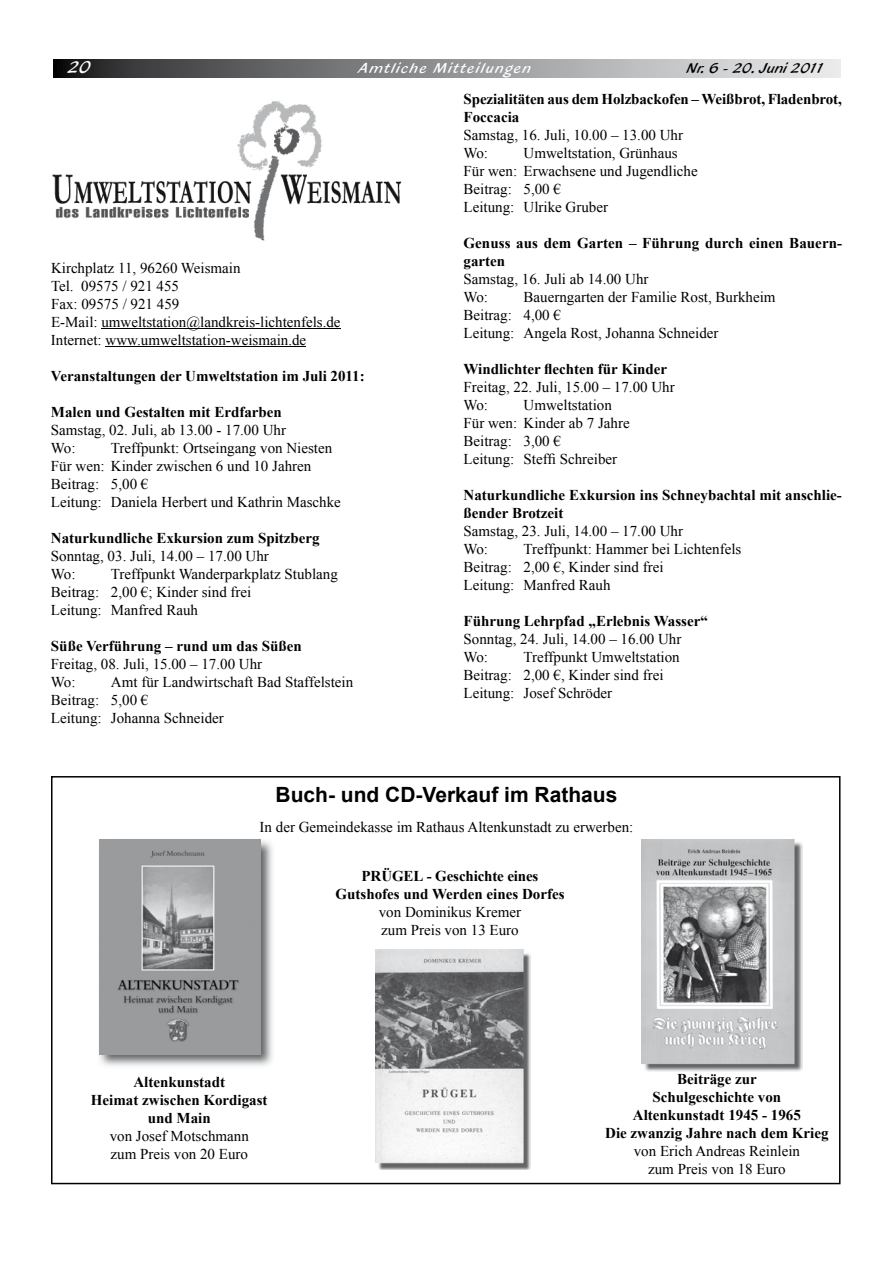
<style>
.page{position:relative;width:893px;height:1263px;background:#fff}
.page>*{position:absolute;margin:0;border:0;box-sizing:border-box;transform-origin:0 0}
.t1{font:700 21px "Arial";color:#000}
.t2{font:18px "Blacklight D";color:#fff}
.t3{font:15px/18px "Times New Roman";color:#000}
.t4{font:700 15px/18px "Times New Roman";color:#000}
.t5{font:15px "Blacklight D";letter-spacing:.1em;color:#fff}
.t6{font:15px "Blacklight D";color:#000}
</style>
<div class="page">
<svg style="left:53px;top:59px;width:788px;height:18px;background:#8c8c8e"></svg>
<hr style="left:101px;top:328px;width:240px;height:1px;background:#000">
<hr style="left:106px;top:346px;width:200px;height:1px;background:#000">
<img style="left:52px;top:101px;width:350px;height:140px">
<svg style="left:51px;top:776px;width:789px;height:408px"></svg>
<p class="t2" style="left:68px;top:56px;width:25px">20</p>
<p class="t5" style="left:359px;top:59px;width:174px">Amtliche Mitteilungen</p>
<p class="t6" style="left:687px;top:59px;width:139px">Nr. 6 - 20. Juni 2011</p>
<p class="t3" style="left:51px;top:258px;width:291px">Kirchplatz 11, 96260 Weismain<br>Tel. 09575 / 921 455<br>Fax: 09575 / 921 459<br>E-Mail: umweltstation@landkreis-lichtenfels.de Internet: www.umweltstation-weismain.de</p>
<p class="t4" style="left:51px;top:366px;width:315px">Veranstaltungen der Umweltstation im Juli 2011:</p>
<p class="t4" style="left:51px;top:402px;width:232px">Malen und Gestalten mit Erdfarben</p>
<p class="t3" style="left:51px;top:420px;width:236px">Samstag, 02. Juli, ab 13.00 - 17.00 Uhr<br>Wo:</p>
<p class="t3" style="left:51px;top:438px;width:291px;text-indent:60px">Treffpunkt: Ortseingang von Niesten Für wen: Kinder zwischen 6 und 10 Jahren Beitrag: 5,00 €<br>Leitung: Daniela Herbert und Kathrin Maschke</p>
<p class="t4" style="left:51px;top:528px;width:270px">Naturkundliche Exkursion zum Spitzberg</p>
<p class="t3" style="left:51px;top:546px;width:219px">Sonntag, 03. Juli, 14.00 – 17.00 Uhr<br>Wo:</p>
<p class="t3" style="left:51px;top:564px;width:288px;text-indent:60px">Treffpunkt Wanderparkplatz Stublang<br>Beitrag: 2,00 €; Kinder sind frei<br>Leitung: Manfred Rauh</p>
<p class="t4" style="left:51px;top:636px;width:252px">Süße Verführung – rund um das Süßen</p>
<p class="t3" style="left:51px;top:654px;width:213px">Freitag, 08. Juli, 15.00 – 17.00 Uhr<br>Wo:</p>
<p class="t3" style="left:51px;top:672px;width:304px;text-indent:60px">Amt für Landwirtschaft Bad Staffelstein<br>Beitrag: 5,00 €<br>Leitung: Johanna Schneider</p>
<p class="t4" style="left:463px;top:89px;width:380px">Spezialitäten aus dem Holzbackofen – Weißbrot, Fladenbrot,<br>Foccacia</p>
<p class="t3" style="left:463px;top:125px;width:221px">Samstag, 16. Juli, 10.00 – 13.00 Uhr<br>Wo:</p>
<p class="t3" style="left:463px;top:143px;width:236px;text-indent:60px">Umweltstation, Grünhaus<br>Für wen: Erwachsene und Jugendliche<br>Beitrag: 5,00 €<br>Leitung: Ulrike Gruber</p>
<p class="t4" style="left:463px;top:233px;width:380px">Genuss aus dem Garten – Führung durch einen Bauern&shy;garten</p>
<p class="t3" style="left:463px;top:269px;width:186px">Samstag, 16. Juli ab 14.00 Uhr<br>Wo:</p>
<p class="t3" style="left:463px;top:287px;width:314px;text-indent:60px">Bauerngarten der Familie Rost, Burkheim<br>Beitrag: 4,00 €<br>Leitung: Angela Rost, Johanna Schneider</p>
<p class="t4" style="left:463px;top:359px;width:205px">Windlichter flechten für Kinder</p>
<p class="t3" style="left:463px;top:377px;width:213px">Freitag, 22. Juli, 15.00 – 17.00 Uhr<br>Wo:</p>
<p class="t3" style="left:463px;top:395px;width:168px;text-indent:60px">Umweltstation<br>Für wen: Kinder ab 7 Jahre<br>Beitrag: 3,00 €<br>Leitung: Steffi Schreiber</p>
<p class="t4" style="left:463px;top:485px;width:380px">Naturkundliche Exkursion ins Schneybachtal mit anschlie&shy;ßender Brotzeit</p>
<p class="t3" style="left:463px;top:521px;width:221px">Samstag, 23. Juli, 14.00 – 17.00 Uhr<br>Wo:</p>
<p class="t3" style="left:463px;top:539px;width:279px;text-indent:60px">Treffpunkt: Hammer bei Lichtenfels<br>Beitrag: 2,00 €, Kinder sind frei<br>Leitung: Manfred Rauh</p>
<p class="t4" style="left:463px;top:611px;width:246px">Führung Lehrpfad „Erlebnis Wasser“</p>
<p class="t3" style="left:463px;top:629px;width:219px">Sonntag, 24. Juli, 14.00 – 16.00 Uhr<br>Wo:</p>
<p class="t3" style="left:463px;top:647px;width:218px;text-indent:60px">Treffpunkt Umweltstation<br>Beitrag: 2,00 €, Kinder sind frei<br>Leitung: Josef Schröder</p>
<h1 class="t1" style="left:276px;top:781px;width:343px">Buch- und CD-Verkauf im Rathaus</h1>
<p class="t3" style="left:260px;top:818px;width:375px">In der Gemeindekasse im Rathaus Altenkunstadt zu erwerben:</p>
<p class="t4" style="left:336px;top:867px;width:230px;text-align:center">PRÜGEL - Geschichte eines<br>Gutshofes und Werden eines Dorfes</p>
<p class="t3" style="left:379px;top:903px;width:144px">von Dominikus Kremer zum Preis von 13 Euro</p>
<p class="t4" style="left:91px;top:1072px;width:178px;text-align:center">Altenkunstadt<br>Heimat zwischen Kordigast und Main</p>
<p class="t3" style="left:110px;top:1126px;width:141px">von Josef Motschmann zum Preis von 20 Euro</p>
<p class="t4" style="left:605px;top:1069px;width:225px;text-align:center">Beiträge zur<br>Schulgeschichte von<br>Altenkunstadt 1945 - 1965<br>Die zwanzig Jahre nach dem Krieg</p>
<p class="t3" style="left:634px;top:1142px;width:168px;text-align:center">von Erich Andreas Reinlein zum Preis von 18 Euro</p>
</div>
